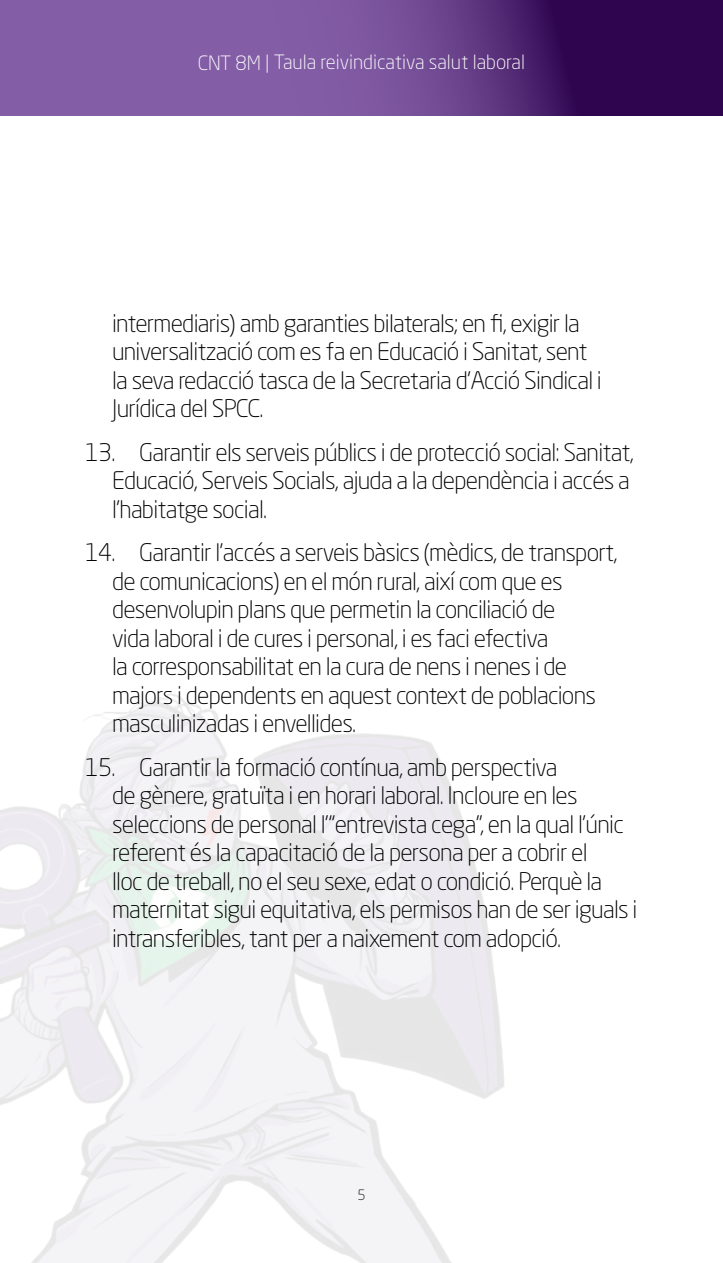
<style>
.page{position:relative;width:723px;height:1263px;background:#fff}
.page>*{position:absolute;margin:0;border:0;box-sizing:border-box;transform-origin:0 0}
.t1{font:300 24px/28.5px "Neo Sans Std";letter-spacing:-.03em;color:#000}
.t2{font:300 19.5px "Neo Sans Std";color:#fff}
.t3{font:300 14.1px "Neo Sans Std";color:#000}
</style>
<div class="page">
<svg style="left:0;top:0;width:723px;height:116px;background:#663f89"></svg>
<p class="t2" style="left:198px;top:50px;width:329px">CNT 8M | Taula reivindicativa salut laboral</p>
<p class="t1" style="left:112px;top:309px;width:491px">intermediaris) amb garanties bilaterals; en fi, exigir la universalització com es fa en Educació i Sanitat, sent la seva redacció tasca de la Secretaria d’Acció Sindical i Jurídica del SPCC.</p>
<p class="t1" style="left:112px;top:438px;width:523px;text-indent:-27px">13. Garantir els serveis públics i de protecció social: Sanitat,<br>Educació, Serveis Socials, ajuda a la dependència i accés a l’habitatge social.</p>
<p class="t1" style="left:112px;top:538px;width:507px;text-indent:-27px">14. Garantir l’accés a serveis bàsics (mèdics, de transport, de comunicacions) en el món rural, així com que es desenvolupin plans que permetin la conciliació de<br>vida laboral i de cures i personal, i es faci efectiva<br>la corresponsabilitat en la cura de nens i nenes i de majors i dependents en aquest context de poblacions masculinizadas i envellides.</p>
<p class="t1" style="left:112px;top:753px;width:527px;text-indent:-27px">15. Garantir la formació contínua, amb perspectiva<br>de gènere, gratuïta i en horari laboral. Incloure en les seleccions de personal l’“entrevista cega”, en la qual l’únic referent és la capacitació de la persona per a cobrir el<br>lloc de treball, no el seu sexe, edat o condició. Perquè la maternitat sigui equitativa, els permisos han de ser iguals i intransferibles, tant per a naixement com adopció.</p>
<p class="t3" style="left:357px;top:1187px;width:10px">5</p>
</div>
